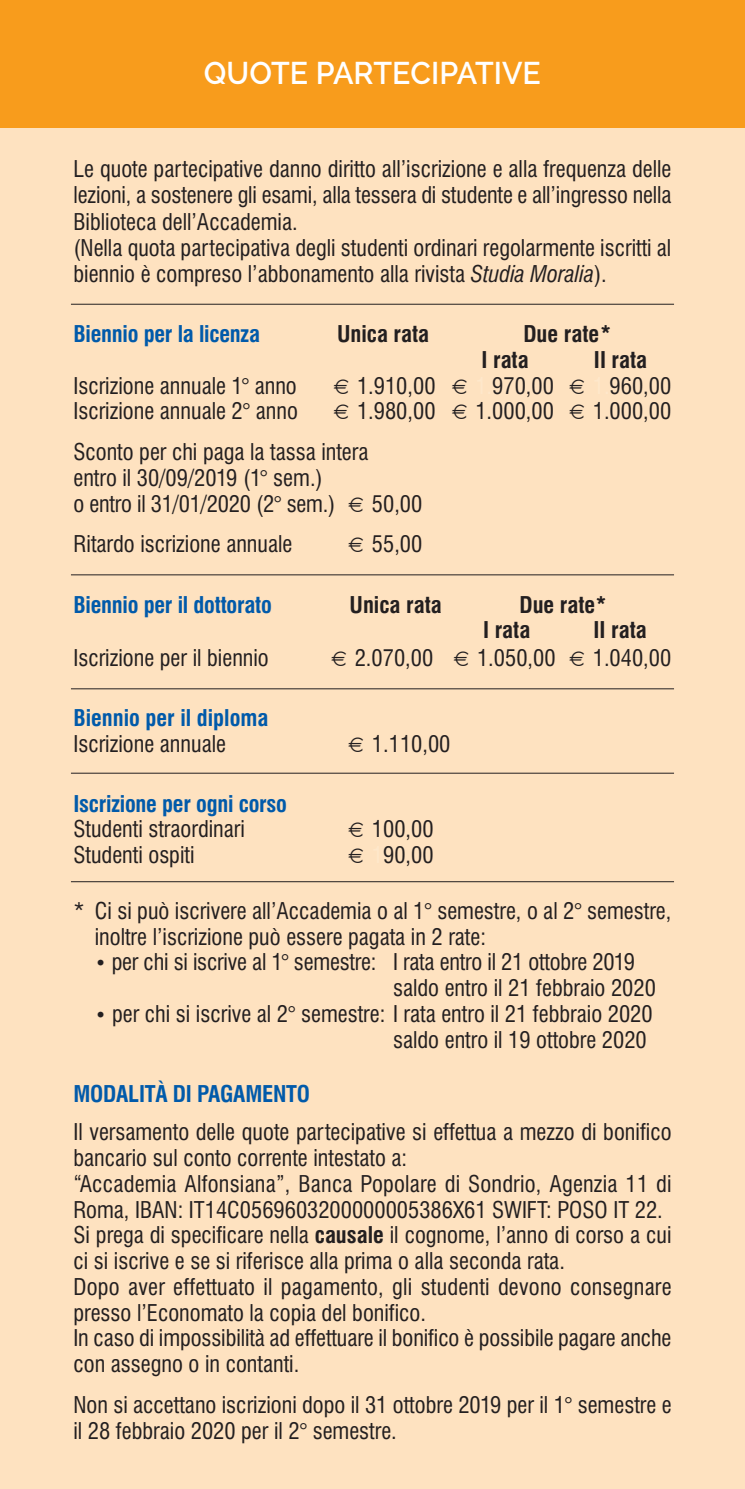
<style>
.page{position:relative;width:745px;height:1489px;background:#fff}
.page>*{position:absolute;margin:0;border:0;box-sizing:border-box;transform-origin:0 0}
.t1{font:600 31.25px "Raleway";color:#fff}
.t2{font:condensed 22.5px/25.8px "Swiss 721 BT";color:#231f20}
.t3{font:700 condensed 22.5px "Swiss 721 BT";letter-spacing:-.01em;color:#015aaa}
.t4{font:700 condensed 22.5px/25.8px "Swiss 721 BT";color:#231f20}
.s1{font-style:italic}
.s2{color:#fee8cb}
.s3{font-size:20px}
.s4{font-weight:700}
</style>
<div class="page">
<div style="left:0;top:0;width:744px;height:1488px;background:#fee2c0"></div>
<hr style="left:71px;top:304px;width:602px;height:1px;background:#231f20">
<hr style="left:71px;top:574px;width:602px;height:1px;background:#231f20">
<hr style="left:71px;top:688px;width:602px;height:1px;background:#231f20">
<hr style="left:71px;top:772px;width:602px;height:1px;background:#231f20">
<hr style="left:71px;top:881px;width:602px;height:1px;background:#231f20">
<div style="left:0;top:0;width:744px;height:128px;background:#f89c1c"></div>
<h1 class="t1" style="left:204px;top:61px;width:338px">QUOTE PARTECIPATIVE</h1>
<p class="t2" style="left:73px;top:157px;width:599px">Le quote partecipative danno diritto all’iscrizione e alla frequenza delle lezioni, a sostenere gli esami, alla tessera di studente e all’ingresso nella Biblioteca dell’Accademia.<br>(Nella quota partecipativa degli studenti ordinari regolarmente iscritti al biennio è compreso l’abbonamento alla rivista <span class="s1">Studia Moralia</span>).</p>
<p class="t3" style="left:73px;top:324px;width:188px">Biennio per la licenza</p>
<p class="t4" style="left:337px;top:322px;width:94px">Unica rata</p>
<p class="t4" style="left:481px;top:322px;width:131px;text-indent:42px">Due rate*<br>I rata</p>
<p class="t4" style="left:593px;top:348px;width:55px">II rata</p>
<p class="t2" style="left:73px;top:374px;width:225px">Iscrizione annuale 1° anno</p>
<p class="t2" style="left:357px;top:374px;width:80px">1.910,00</p>
<p class="t2" style="left:475px;top:374px;width:80px"><span class="s2">1.</span>970,00</p>
<p class="t2" style="left:592px;top:374px;width:80px"><span class="s2">1.</span>960,00</p>
<p class="t2" style="left:73px;top:400px;width:226px">Iscrizione annuale 2° anno</p>
<p class="t2" style="left:357px;top:400px;width:80px">1.980,00</p>
<p class="t2" style="left:475px;top:400px;width:80px">1.000,00</p>
<p class="t2" style="left:592px;top:400px;width:80px">1.000,00</p>
<p class="t2" style="left:73px;top:441px;width:296px">Sconto per chi paga la tassa intera entro il 30/09/2019 (1° sem.)<br>o entro il 31/01/2020 (2° sem.)</p>
<p class="t2" style="left:371px;top:492px;width:52px">50,00</p>
<p class="t2" style="left:73px;top:533px;width:220px">Ritardo iscrizione annuale</p>
<p class="t2" style="left:371px;top:533px;width:52px">55,00</p>
<p class="t3" style="left:73px;top:595px;width:200px">Biennio per il dottorato</p>
<p class="t4" style="left:349px;top:593px;width:94px">Unica rata</p>
<p class="t4" style="left:482px;top:593px;width:125px;text-indent:36px">Due rate*<br>I rata</p>
<p class="t4" style="left:593px;top:618px;width:55px">II rata</p>
<p class="t2" style="left:73px;top:646px;width:197px">Iscrizione per il biennio</p>
<p class="t2" style="left:354px;top:646px;width:80px">2.070,00</p>
<p class="t2" style="left:476px;top:646px;width:80px">1.050,00</p>
<p class="t2" style="left:592px;top:646px;width:80px">1.040,00</p>
<p class="t3" style="left:73px;top:708px;width:196px">Biennio per il diploma</p>
<p class="t2" style="left:73px;top:732px;width:154px">Iscrizione annuale</p>
<p class="t2" style="left:371px;top:732px;width:80px">1.110,00</p>
<p class="t3" style="left:73px;top:794px;width:215px">Iscrizione per ogni corso</p>
<p class="t2" style="left:73px;top:818px;width:173px">Studenti straordinari</p>
<p class="t2" style="left:371px;top:818px;width:63px">100,00</p>
<p class="t2" style="left:73px;top:843px;width:122px">Studenti ospiti</p>
<p class="t2" style="left:371px;top:843px;width:63px"><span class="s2">1</span>90,00</p>
<p class="t2" style="left:95px;top:899px;width:578px;text-indent:-21px">* Ci si può iscrivere all’Accademia o al 1° semestre, o al 2° semestre, inoltre l’iscrizione può essere pagata in 2 rate:</p>
<p class="t2" style="left:393px;top:951px;width:264px;text-indent:-298px"><span class="s3">•</span> per chi si iscrive al 1° semestre: I rata entro il 21 ottobre 2019 saldo entro il 21 febbraio 2020</p>
<p class="t2" style="left:95px;top:1002px;width:559px;text-align:right"><span class="s3">•</span> per chi si iscrive al 2° semestre: I rata entro il 21 febbraio 2020 saldo entro il 19 ottobre 2020</p>
<p class="t3" style="left:73px;top:1083px;width:238px">MODALITÀ DI PAGAMENTO</p>
<p class="t2" style="left:73px;top:1120px;width:599px">Il versamento delle quote partecipative si effettua a mezzo di bonifico bancario sul conto corrente intestato a:<br>“Accademia Alfonsiana”, Banca Popolare di Sondrio, Agenzia 11 di Roma, IBAN: IT14C0569603200000005386X61 SWIFT: POSO IT 22.<br>Si prega di specificare nella <span class="s4">causale</span> il cognome, l’anno di corso a cui ci si iscrive e se si riferisce alla prima o alla seconda rata.<br>Dopo aver effettuato il pagamento, gli studenti devono consegnare presso l’Economato la copia del bonifico.<br>In caso di impossibilità ad effettuare il bonifico è possibile pagare anche con assegno o in contanti.</p>
<p class="t2" style="left:73px;top:1393px;width:599px">Non si accettano iscrizioni dopo il 31 ottobre 2019 per il 1° semestre e il 28 febbraio 2020 per il 2° semestre.</p>
</div>
